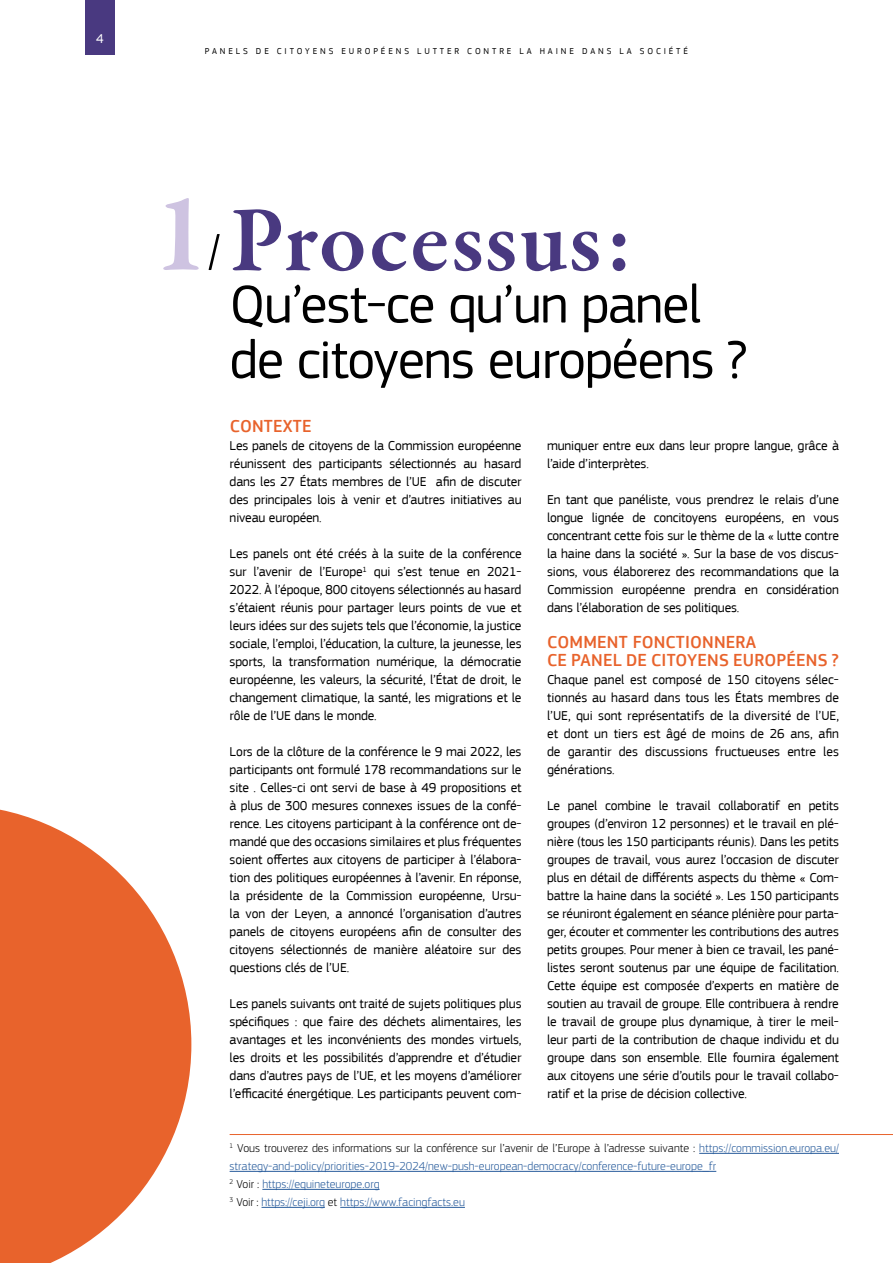
<style>
.page{position:relative;width:893px;height:1263px;background:#fff}
.page>*{position:absolute;margin:0;border:0;box-sizing:border-box;transform-origin:0 0}
.t1{font:600 94.5px "Garamond Premr Pro";letter-spacing:.02em;color:#493980}
.t2{font:55.5px/55.5px "EC Square Sans Pro";letter-spacing:-.02em;color:#000}
.t3{font:500 18px/18px "EC Square Sans Pro";letter-spacing:.01em;color:#e8632c}
.t4{font:13.5px/18px "EC Square Sans Pro";letter-spacing:-.01em;color:#000;text-align:justify}
.t5{font:13.5px "EC Square Sans Pro";color:#fff}
.t6{font:300 12px/18px "EC Square Sans Pro";color:#275b9b}
.t7{font:9px "EC Square Sans Pro";letter-spacing:.32em;color:#000}
.s1{color:#000}
</style>
<div class="page">
<div style="left:85px;top:0;width:30px;height:54px;background:#493980"></div>
<svg style="left:0;top:809px;width:191px;height:454px;fill:#e8632c"></svg>
<svg style="left:163px;top:198px;width:36px;height:72px"></svg>
<svg style="left:209px;top:234px;width:11px;height:36px"></svg>
<hr style="left:699px;top:1153px;width:140px;height:1px;background:#275b9b">
<hr style="left:230px;top:1171px;width:486px;height:1px;background:#275b9b">
<hr style="left:262px;top:1189px;width:118px;height:1px;background:#275b9b">
<hr style="left:262px;top:1207px;width:63px;height:1px;background:#275b9b">
<hr style="left:340px;top:1207px;width:125px;height:1px;background:#275b9b">
<hr style="left:230px;top:1134px;width:663px;height:1px;background:#e8632c">
<p class="t5" style="left:96px;top:30px;width:9px">4</p>
<p class="t7" style="left:205px;top:46px;width:485px">PANELS DE CITOYENS EUROPÉENS LUTTER CONTRE LA HAINE DANS LA SOCIÉTÉ</p>
<h1 class="t1" style="left:230px;top:183px;width:405px">Processus:</h1>
<h2 class="t2" style="left:230px;top:277px;width:519px">Qu’est-ce qu’un panel de citoyens européens ?</h2>
<h3 class="t3" style="left:230px;top:417px;width:83px">CONTEXTE</h3>
<p class="t4" style="left:230px;top:437px;width:293px">Les panels de citoyens de la Commission européenne réunissent des participants sélectionnés au hasard dans les 27 États membres de l’UE afin de discuter des principales lois à venir et d’autres initiatives au niveau européen.</p>
<p class="t4" style="left:230px;top:545px;width:293px">Les panels ont été créés à la suite de la conférence sur l’avenir de l’Europe<sup>1</sup> qui s’est tenue en 2021- 2022. À l’époque, 800 citoyens sélectionnés au hasard s’étaient réunis pour partager leurs points de vue et leurs idées sur des sujets tels que l’économie, la justice sociale, l’emploi, l’éducation, la culture, la jeunesse, les sports, la transformation numérique, la démocratie européenne, les valeurs, la sécurité, l’État de droit, le changement climatique, la santé, les migrations et le rôle de l’UE dans le monde.</p>
<p class="t4" style="left:230px;top:743px;width:293px">Lors de la clôture de la conférence le 9 mai 2022, les participants ont formulé 178 recommandations sur le site . Celles-ci ont servi de base à 49 propositions et à plus de 300 mesures connexes issues de la confé&shy;rence. Les citoyens participant à la conférence ont de&shy;mandé que des occasions similaires et plus fréquentes soient offertes aux citoyens de participer à l’élabora&shy;tion des politiques européennes à l’avenir. En réponse, la présidente de la Commission européenne, Ursu&shy;la von der Leyen, a annoncé l’organisation d’autres panels de citoyens européens afin de consulter des citoyens sélectionnés de manière aléatoire sur des questions clés de l’UE.</p>
<p class="t4" style="left:230px;top:995px;width:293px">Les panels suivants ont traité de sujets politiques plus spécifiques : que faire des déchets alimentaires, les avantages et les inconvénients des mondes virtuels, les droits et les possibilités d’apprendre et d’étudier dans d’autres pays de l’UE, et les moyens d’améliorer l’efficacité énergétique. Les participants peuvent com-</p>
<p class="t4" style="left:547px;top:437px;width:293px">muniquer entre eux dans leur propre langue, grâce à l’aide d’interprètes.</p>
<p class="t4" style="left:547px;top:491px;width:293px">En tant que panéliste, vous prendrez le relais d’une longue lignée de concitoyens européens, en vous concentrant cette fois sur le thème de la « lutte contre la haine dans la société ». Sur la base de vos discus&shy;sions, vous élaborerez des recommandations que la Commission européenne prendra en considération dans l’élaboration de ses politiques.</p>
<h3 class="t3" style="left:547px;top:633px;width:293px">COMMENT FONCTIONNERA<br>CE PANEL DE CITOYENS EUROPÉENS ?</h3>
<p class="t4" style="left:547px;top:671px;width:293px">Chaque panel est composé de 150 citoyens sélec&shy;tionnés au hasard dans tous les États membres de l’UE, qui sont représentatifs de la diversité de l’UE, et dont un tiers est âgé de moins de 26 ans, afin de garantir des discussions fructueuses entre les générations.</p>
<p class="t4" style="left:547px;top:797px;width:293px">Le panel combine le travail collaboratif en petits groupes (d’environ 12 personnes) et le travail en plé&shy;nière (tous les 150 participants réunis). Dans les petits groupes de travail, vous aurez l’occasion de discuter plus en détail de différents aspects du thème « Com&shy;battre la haine dans la société ». Les 150 participants se réuniront également en séance plénière pour parta&shy;ger, écouter et commenter les contributions des autres petits groupes. Pour mener à bien ce travail, les pané&shy;listes seront soutenus par une équipe de facilitation.<br>Cette équipe est composée d’experts en matière de soutien au travail de groupe. Elle contribuera à rendre le travail de groupe plus dynamique, à tirer le meil&shy;leur parti de la contribution de chaque individu et du groupe dans son ensemble. Elle fournira également aux citoyens une série d’outils pour le travail collabo&shy;ratif et la prise de décision collective.</p>
<p class="t6" style="left:230px;top:1139px;width:611px"><sup>1</sup> <span class="s1">Vous trouverez des informations sur la conférence sur l’avenir de l’Europe à l’adresse suivante :</span> https://commission.europa.eu/ strategy-and-policy/priorities-2019-2024/new-push-european-democracy/conference-future-europe_fr<br><sup>2</sup> <span class="s1">Voir :</span> https://equineteurope.org<br><sup>3</sup> <span class="s1">Voir :</span> https://ceji.org <span class="s1">et</span> https://www.facingfacts.eu</p>
</div>
